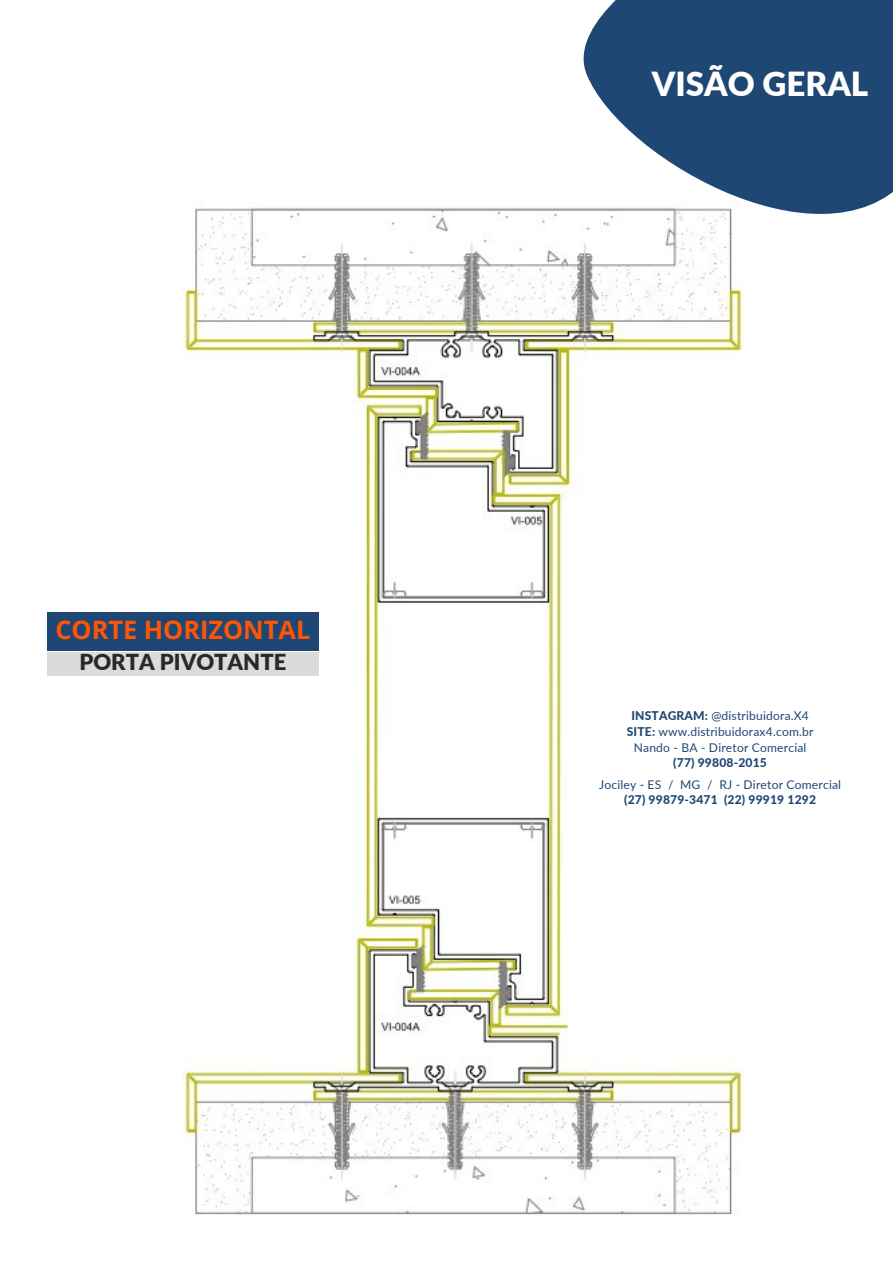
<style>
.page{position:relative;width:893px;height:1264px;background:#fff}
.page>*{position:absolute;margin:0;border:0;box-sizing:border-box;transform-origin:0 0}
.t1{font:900 33.15px "Lato";color:#fff}
.t2{font:700 25.35px "Open Sans";color:#ff5505}
.t3{font:900 22.05px "Lato";color:#292929}
.t4{font:12px "Lato";letter-spacing:.015em;color:#1f4774}
.t5{font:800 12px "Lato";letter-spacing:.015em;color:#1f4774}
.s1{font-weight:800}
</style>
<div class="page">
<svg style="left:583px;top:0;width:309px;height:214px;background:#406288"></svg>
<img style="left:183px;top:201px;width:562px;height:1014px">
<div style="left:47px;top:612px;width:271px;height:38px;background:#1f4774"></div>
<div style="left:47px;top:652px;width:271px;height:23px;background:#dbdbdb"></div>
<p class="t2" style="left:55px;top:612px;width:256px">CORTE HORIZONTAL</p>
<p class="t3" style="left:79px;top:648px;width:208px">PORTA PIVOTANTE</p>
<p class="t1" style="left:652px;top:63px;width:218px">VISÃO GERAL</p>
<p class="t4" style="left:631px;top:708px;width:179px"><span class="s1">INSTAGRAM:</span> @distribuidora.X4</p>
<p class="t4" style="left:626px;top:724px;width:188px"><span class="s1">SITE:</span> www.distribuidorax4.com.br</p>
<p class="t4" style="left:633px;top:739px;width:174px">Nando - BA - Diretor Comercial</p>
<p class="t5" style="left:673px;top:755px;width:95px">(77) 99808-2015</p>
<p class="t4" style="left:599px;top:777px;width:243px">Jociley - ES / MG / RJ - Diretor Comercial</p>
<p class="t5" style="left:624px;top:792px;width:193px">(27) 99879-3471 (22) 99919 1292</p>
</div>
